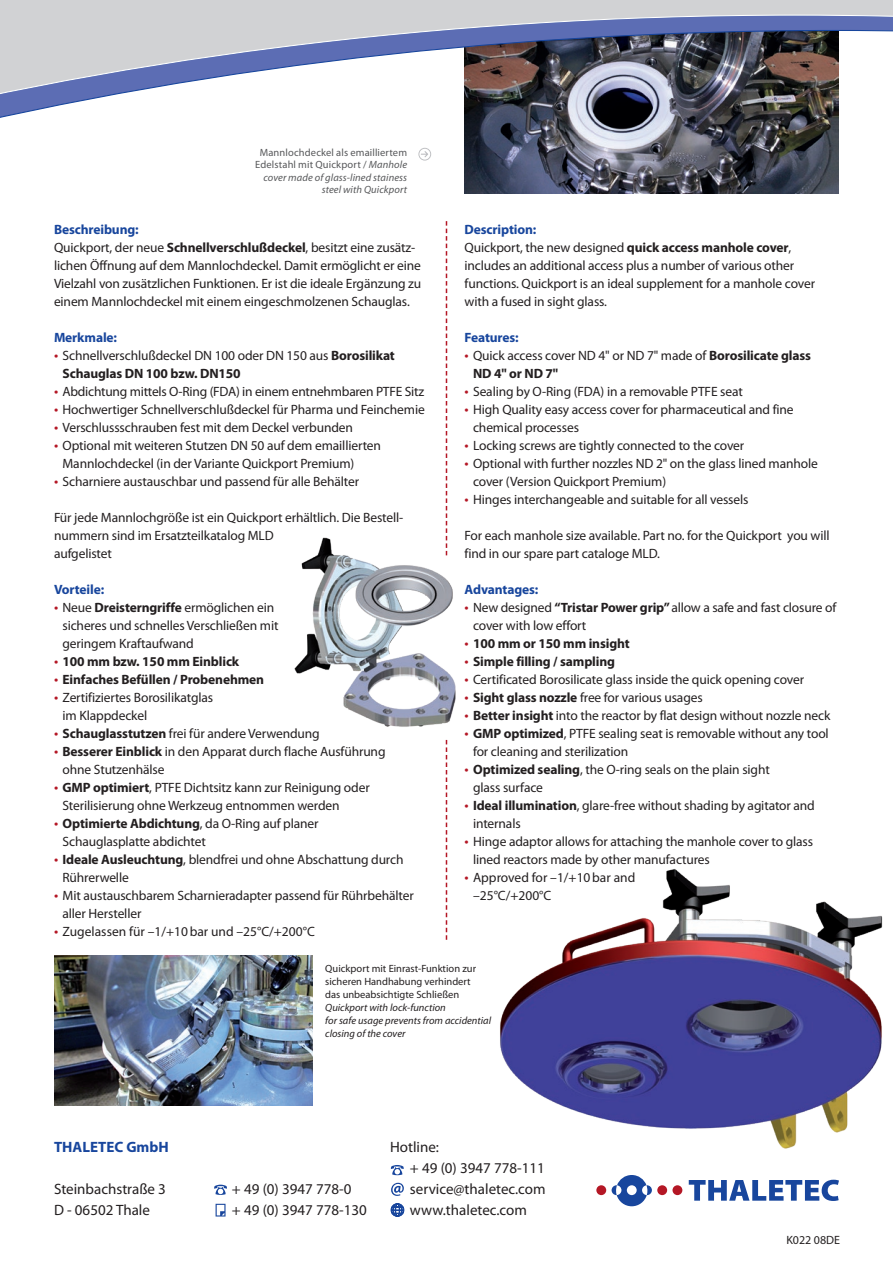
<style>
.page{position:relative;width:893px;height:1263px;background:#fff}
.page>*{position:absolute;margin:0;border:0;box-sizing:border-box;transform-origin:0 0}
.t1{font:15px/21px "Myriad Pro";color:#231f20}
.t2{font:700 15px "Myriad Pro";color:#18469d}
.t3{font:13.5px/18px "Myriad Pro";letter-spacing:-.01em;color:#231f20}
.t4{font:700 13.5px "Myriad Pro";letter-spacing:-.01em;color:#231f20}
.t5{font:700 13.5px "Myriad Pro";letter-spacing:-.01em;color:#18469d}
.t6{font:12px "Myriad Pro";color:#231f20}
.t7{font:italic 10.5px/12.6px "Myriad Pro";letter-spacing:.01em;color:#57585a;text-align:right}
.t8{font:10.5px/12.6px "Myriad Pro";color:#231f20}
.t9{font:italic 10.5px/12.6px "Myriad Pro";color:#231f20}
.s1{font-style:normal}
.s2{font-weight:700;color:#18469d}
.s3{font-weight:700}
.s4{font-size:15px;color:#b41725}
.s5{font-weight:400;font-size:15px;color:#b41725}
</style>
<div class="page">
<img style="left:465px;top:140px;width:374px;height:53px">
<svg style="left:446px;top:221px;width:1px;height:297px"></svg>
<img style="left:500px;top:869px;width:383px;height:280px">
<img style="left:54px;top:956px;width:259px;height:150px">
<svg style="left:446px;top:744px;width:1px;height:196px"></svg>
<img style="left:294px;top:520px;width:162px;height:224px">
<svg style="left:418px;top:148px;width:13px;height:13px"></svg>
<svg style="left:0;top:0;width:893px;height:140px"></svg>
<svg style="left:391px;top:1183px;width:13px;height:13px"></svg>
<svg style="left:214px;top:1185px;width:13px;height:10px"></svg>
<svg style="left:391px;top:1165px;width:13px;height:10px"></svg>
<svg style="left:216px;top:1204px;width:10px;height:12px"></svg>
<svg style="left:391px;top:1203px;width:13px;height:14px"></svg>
<div style="left:596px;top:1185px;width:10px;height:10px;background:#b41725;border-radius:50%"></div>
<div style="left:657px;top:1185px;width:10px;height:10px;background:#b41725;border-radius:50%"></div>
<div style="left:672px;top:1185px;width:10px;height:10px;background:#b41725;border-radius:50%"></div>
<svg style="left:612px;top:1175px;width:40px;height:31px"></svg>
<svg style="left:689px;top:1180px;width:150px;height:21px"></svg>
<p class="t7" style="left:255px;top:146px;width:153px"><span class="s1">Mannlochdeckel als emailliertem<br>Edelstahl mit Quickport /</span> Manhole cover made of glass-lined stainess steel with Quickport</p>
<p class="t3" style="left:54px;top:220px;width:369px"><span class="s2">Beschreibung:<br></span>Quickport, der neue <span class="s3">Schnellverschlußdeckel</span>, besitzt eine zusätz&shy;lichen Öffnung auf dem Mannlochdeckel. Damit ermöglicht er eine Vielzahl von zusätzlichen Funktionen. Er ist die ideale Ergänzung zu einem Mannlochdeckel mit einem eingeschmolzenen Schauglas.</p>
<p class="t5" style="left:54px;top:329px;width:65px">Merkmale:</p>
<p class="t3" style="left:63px;top:346px;width:334px;text-indent:-9px"><span class="s4">•</span> Schnellverschlußdeckel DN 100 oder DN 150 aus <span class="s3">Borosilikat<br>Schauglas DN 100 bzw. DN150</span></p>
<p class="t3" style="left:54px;top:382px;width:372px"><span class="s4">•</span> Abdichtung mittels O-Ring (FDA) in einem entnehmbaren PTFE Sitz</p>
<p class="t3" style="left:54px;top:400px;width:372px"><span class="s4">•</span> Hochwertiger Schnellverschlußdeckel für Pharma und Feinchemie</p>
<p class="t3" style="left:54px;top:418px;width:300px"><span class="s4">•</span> Verschlussschrauben fest mit dem Deckel verbunden</p>
<p class="t3" style="left:63px;top:436px;width:320px;text-indent:-9px"><span class="s4">•</span> Optional mit weiteren Stutzen DN 50 auf dem emaillierten<br>Mannlochdeckel (in der Variante Quickport Premium)</p>
<p class="t3" style="left:54px;top:472px;width:307px"><span class="s4">•</span> Scharniere austauschbar und passend für alle Behälter</p>
<p class="t3" style="left:54px;top:508px;width:351px">Für jede Mannlochgröße ist ein Quickport erhältlich. Die Bestell&shy;nummern sind im Ersatzteilkatalog MLD<br>aufgelistet</p>
<p class="t3" style="left:465px;top:220px;width:352px"><span class="s2">Description:<br></span>Quickport, the new designed <span class="s3">quick access manhole cover</span>, includes an additional access plus a number of various other functions. Quickport is an ideal supplement for a manhole cover with a fused in sight glass.</p>
<p class="t5" style="left:465px;top:329px;width:56px">Features:</p>
<p class="t3" style="left:473px;top:346px;width:339px;text-indent:-9px"><span class="s4">•</span> Quick access cover ND 4" or ND 7" made of <span class="s3">Borosilicate glass<br>ND 4" or ND 7"</span></p>
<p class="t3" style="left:465px;top:382px;width:280px"><span class="s4">•</span> Sealing by O-Ring (FDA) in a removable PTFE seat</p>
<p class="t3" style="left:473px;top:400px;width:322px;text-indent:-9px"><span class="s4">•</span> High Quality easy access cover for pharmaceutical and fine chemical processes</p>
<p class="t3" style="left:465px;top:436px;width:281px"><span class="s4">•</span> Locking screws are tightly connected to the cover</p>
<p class="t3" style="left:473px;top:454px;width:346px;text-indent:-9px"><span class="s4">•</span> Optional with further nozzles ND 2" on the glass lined manhole cover (Version Quickport Premium)</p>
<p class="t3" style="left:465px;top:490px;width:285px"><span class="s4">•</span> Hinges interchangeable and suitable for all vessels</p>
<p class="t3" style="left:465px;top:526px;width:367px">For each manhole size available. Part no. for the Quickport you will find in our spare part cataloge MLD.</p>
<p class="t5" style="left:465px;top:581px;width:75px">Advantages:</p>
<p class="t3" style="left:473px;top:598px;width:365px;text-indent:-9px"><span class="s4">•</span> New designed <span class="s3">“Tristar Power grip”</span> allow a safe and fast closure of cover with low effort</p>
<p class="t4" style="left:465px;top:635px;width:167px"><span class="s5">•</span> 100 mm or 150 mm insight</p>
<p class="t4" style="left:465px;top:653px;width:152px"><span class="s5">•</span> Simple filling / sampling</p>
<p class="t3" style="left:465px;top:670px;width:341px"><span class="s4">•</span> Certificated Borosilicate glass inside the quick opening cover</p>
<p class="t3" style="left:465px;top:688px;width:240px"><span class="s4">•</span> <span class="s3">Sight glass nozzle</span> free for various usages</p>
<p class="t3" style="left:465px;top:706px;width:367px"><span class="s4">•</span> <span class="s3">Better insight</span> into the reactor by flat design without nozzle neck</p>
<p class="t3" style="left:473px;top:724px;width:357px;text-indent:-9px"><span class="s4">•</span> <span class="s3">GMP optimized</span>, PTFE sealing seat is removable without any tool for cleaning and sterilization</p>
<p class="t3" style="left:473px;top:760px;width:298px;text-indent:-9px"><span class="s4">•</span> <span class="s3">Optimized sealing</span>, the O-ring seals on the plain sight glass surface</p>
<p class="t3" style="left:473px;top:796px;width:343px;text-indent:-9px"><span class="s4">•</span> <span class="s3">Ideal illumination</span>, glare-free without shading by agitator and internals</p>
<p class="t3" style="left:473px;top:832px;width:342px;text-indent:-9px"><span class="s4">•</span> Hinge adaptor allows for attaching the manhole cover to glass lined reactors made by other manufactures</p>
<p class="t3" style="left:473px;top:868px;width:164px;text-indent:-9px"><span class="s4">•</span> Approved for –1/+10bar and –25°C/+200°C</p>
<p class="t5" style="left:54px;top:581px;width:52px">Vorteile:</p>
<p class="t3" style="left:63px;top:598px;width:217px;text-indent:-9px"><span class="s4">•</span> Neue <span class="s3">Dreisterngriffe</span> ermöglichen ein sicheres und schnelles Verschließen mit geringem Kraftaufwand</p>
<p class="t4" style="left:54px;top:653px;width:187px"><span class="s5">•</span> 100 mm bzw. 150 mm Einblick</p>
<p class="t4" style="left:54px;top:671px;width:212px"><span class="s5">•</span> Einfaches Befüllen / Probenehmen</p>
<p class="t3" style="left:63px;top:688px;width:152px;text-indent:-9px"><span class="s4">•</span> Zertifiziertes Borosilikatglas im Klappdeckel</p>
<p class="t3" style="left:54px;top:724px;width:267px"><span class="s4">•</span> <span class="s3">Schauglasstutzen</span> frei für andere Verwendung</p>
<p class="t3" style="left:63px;top:742px;width:325px;text-indent:-9px"><span class="s4">•</span> <span class="s3">Besserer Einblick</span> in den Apparat durch flache Ausführung ohne Stutzenhälse</p>
<p class="t3" style="left:63px;top:778px;width:309px;text-indent:-9px"><span class="s4">•</span> <span class="s3">GMP optimiert</span>, PTFE Dichtsitz kann zur Reinigung oder<br>Sterilisierung ohne Werkzeug entnommen werden</p>
<p class="t3" style="left:63px;top:814px;width:258px;text-indent:-9px"><span class="s4">•</span> <span class="s3">Optimierte Abdichtung</span>, da O-Ring auf planer<br>Schauglasplatte abdichtet</p>
<p class="t3" style="left:63px;top:850px;width:342px;text-indent:-9px"><span class="s4">•</span> <span class="s3">Ideale Ausleuchtung</span>, blendfrei und ohne Abschattung durch<br>Rührerwelle</p>
<p class="t3" style="left:63px;top:886px;width:353px;text-indent:-9px"><span class="s4">•</span> Mit austauschbarem Scharnieradapter passend für Rührbehälter aller Hersteller</p>
<p class="t3" style="left:54px;top:922px;width:262px"><span class="s4">•</span> Zugelassen für –1/+10bar und –25°C/+200°C</p>
<p class="t8" style="left:325px;top:962px;width:152px">Quickport mit Einrast-Funktion zur sicheren Handhabung verhindert das unbeabsichtigte Schließen</p>
<p class="t9" style="left:325px;top:1001px;width:167px">Quickport with lock-function<br>for safe usage prevents from accidential closing of the cover</p>
<p class="t2" style="left:54px;top:1137px;width:116px">THALETEC GmbH</p>
<p class="t1" style="left:54px;top:1178px;width:113px">Steinbachstraße 3<br>D - 06502 Thale</p>
<p class="t1" style="left:232px;top:1178px;width:136px">+ 49 (0) 3947 778-0<br>+ 49 (0) 3947 778-130</p>
<p class="t1" style="left:390px;top:1136px;width:50px">Hotline:</p>
<p class="t1" style="left:410px;top:1157px;width:137px;text-align:justify">+ 49 (0) 3947 778-111 service@thaletec.com www.thaletec.com</p>
<p class="t6" style="left:786px;top:1232px;width:55px">K022 08DE</p>
</div>
